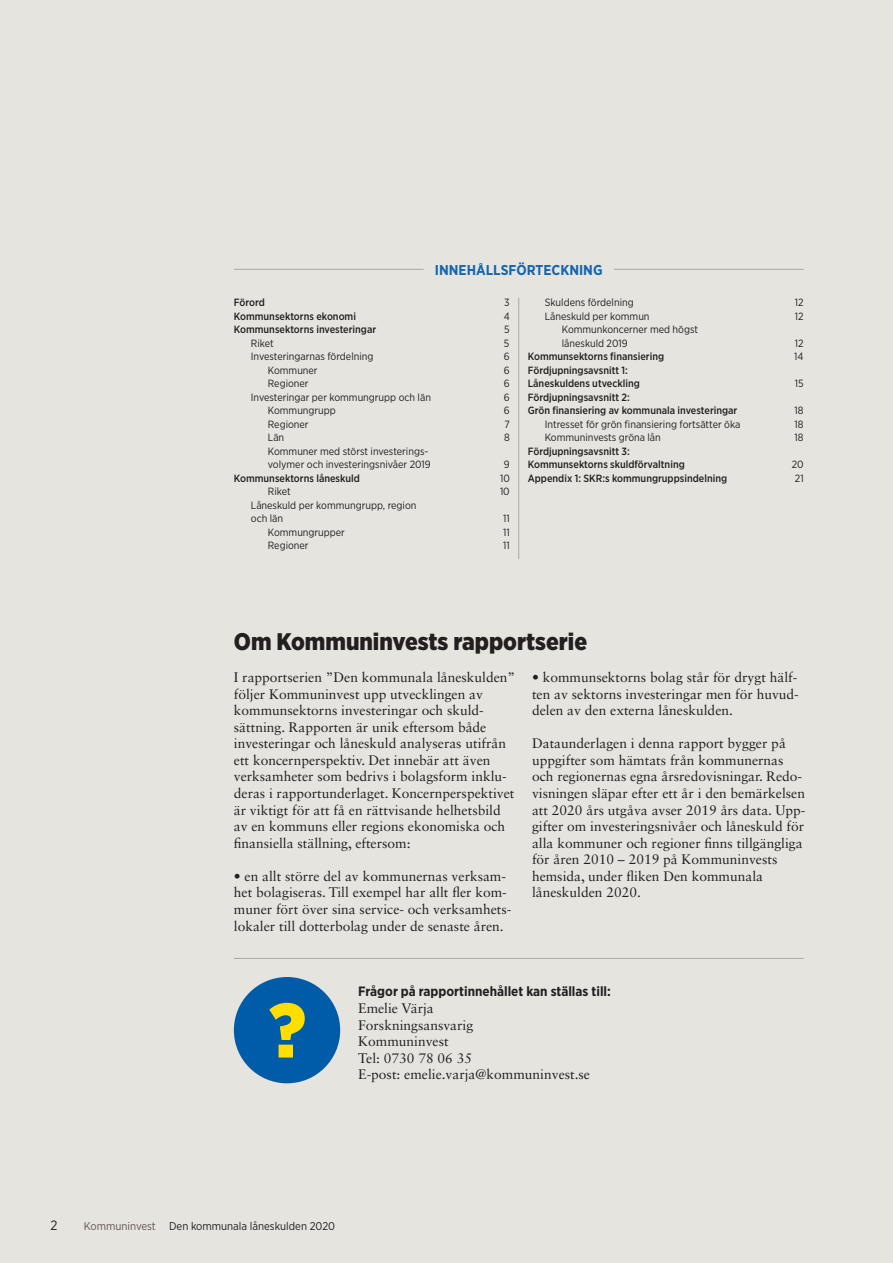
<style>
.page{position:relative;width:893px;height:1263px;background:#e6e4de}
.page>*{position:absolute;margin:0;border:0;box-sizing:border-box;transform-origin:0 0}
.Underrubrik{font:900 24px "Gotham Narrow";color:#231f20}
.Rubrik_tabell_och_fi{font:700 14.25px "Gotham Narrow";color:#1366b1}
.Brödtext{font:13.8px/16.5px "Sabon LT Std";color:#231f20}
.t1{font:700 13.5px "Gotham Narrow";color:#231f20}
.t2{font:13.5px "Gotham Narrow";color:#231f20}
.t3{font:11.25px "Gotham Narrow";color:#231f20}
.Innehållsförteckning{font:10.5px "Gotham Narrow";color:#231f20}
.t4{font:500 10.5px "Gotham Narrow";color:#231f20}
.s1{color:#615752}
</style>
<div class="page">
<hr style="left:234px;top:269px;width:190px;height:1px;background:#aca9a7">
<hr style="left:614px;top:269px;width:190px;height:1px;background:#aca9a7">
<div style="left:234px;top:977px;width:106px;height:106px;background:#005ca8;border-radius:50%"></div>
<svg style="left:269px;top:1003px;width:36px;height:54px"></svg>
<hr style="left:234px;top:958px;width:570px;height:1px;background:#aca9a7">
<hr style="left:518px;top:298px;width:1px;height:261px;background:#aca9a7">
<p class="Rubrik_tabell_och_fi" style="left:435px;top:261px;width:169px">INNEHÅLLSFÖRTECKNING</p>
<p class="t4" style="left:234px;top:296px;width:32px">Förord</p>
<p class="Innehållsförteckning" style="left:504px;top:296px;width:7px">3</p>
<p class="t4" style="left:234px;top:309px;width:124px">Kommunsektorns ekonomi</p>
<p class="Innehållsförteckning" style="left:504px;top:309px;width:8px">4</p>
<p class="t4" style="left:234px;top:323px;width:144px">Kommunsektorns investeringar</p>
<p class="Innehållsförteckning" style="left:504px;top:323px;width:7px">5</p>
<p class="Innehållsförteckning" style="left:251px;top:336px;width:24px">Riket</p>
<p class="Innehållsförteckning" style="left:504px;top:336px;width:7px">5</p>
<p class="Innehållsförteckning" style="left:251px;top:350px;width:124px">Investeringarnas fördelning</p>
<p class="Innehållsförteckning" style="left:504px;top:350px;width:7px">6</p>
<p class="Innehållsförteckning" style="left:268px;top:363px;width:51px">Kommuner</p>
<p class="Innehållsförteckning" style="left:504px;top:363px;width:7px">6</p>
<p class="Innehållsförteckning" style="left:268px;top:377px;width:42px">Regioner</p>
<p class="Innehållsförteckning" style="left:504px;top:377px;width:7px">6</p>
<p class="Innehållsförteckning" style="left:251px;top:390px;width:182px">Investeringar per kommungrupp och län</p>
<p class="Innehållsförteckning" style="left:504px;top:390px;width:7px">6</p>
<p class="Innehållsförteckning" style="left:268px;top:404px;width:70px">Kommungrupp</p>
<p class="Innehållsförteckning" style="left:504px;top:404px;width:7px">6</p>
<p class="Innehållsförteckning" style="left:268px;top:417px;width:42px">Regioner</p>
<p class="Innehållsförteckning" style="left:504px;top:417px;width:7px">7</p>
<p class="Innehållsförteckning" style="left:268px;top:431px;width:18px">Län</p>
<p class="Innehållsförteckning" style="left:504px;top:431px;width:7px">8</p>
<p class="Innehållsförteckning" style="left:268px;top:444px;width:162px">Kommuner med störst investerings-</p>
<p class="Innehållsförteckning" style="left:268px;top:458px;width:164px">volymer och investeringsnivåer 2019</p>
<p class="Innehållsförteckning" style="left:504px;top:458px;width:7px">9</p>
<p class="t4" style="left:234px;top:471px;width:127px">Kommunsektorns låneskuld</p>
<p class="Innehållsförteckning" style="left:500px;top:471px;width:11px">10</p>
<p class="Innehållsförteckning" style="left:268px;top:485px;width:24px">Riket</p>
<p class="Innehållsförteckning" style="left:500px;top:485px;width:11px">10</p>
<p class="Innehållsförteckning" style="left:251px;top:498px;width:167px">Låneskuld per kommungrupp, region</p>
<p class="Innehållsförteckning" style="left:251px;top:512px;width:34px">och län</p>
<p class="Innehållsförteckning" style="left:503px;top:512px;width:8px">11</p>
<p class="Innehållsförteckning" style="left:268px;top:525px;width:79px">Kommungrupper</p>
<p class="Innehållsförteckning" style="left:503px;top:525px;width:8px">11</p>
<p class="Innehållsförteckning" style="left:268px;top:539px;width:42px">Regioner</p>
<p class="Innehållsförteckning" style="left:503px;top:539px;width:8px">11</p>
<p class="Innehållsförteckning" style="left:545px;top:296px;width:90px">Skuldens fördelning</p>
<p class="Innehållsförteckning" style="left:795px;top:296px;width:10px">12</p>
<p class="Innehållsförteckning" style="left:545px;top:309px;width:106px">Låneskuld per kommun</p>
<p class="Innehållsförteckning" style="left:795px;top:309px;width:10px">12</p>
<p class="Innehållsförteckning" style="left:562px;top:323px;width:138px">Kommunkoncerner med högst</p>
<p class="Innehållsförteckning" style="left:562px;top:336px;width:67px">låneskuld 2019</p>
<p class="Innehållsförteckning" style="left:795px;top:336px;width:10px">12</p>
<p class="t4" style="left:528px;top:350px;width:138px">Kommunsektorns finansiering</p>
<p class="Innehållsförteckning" style="left:794px;top:350px;width:11px">14</p>
<p class="t4" style="left:528px;top:363px;width:102px">Fördjupningsavsnitt 1:</p>
<p class="t4" style="left:528px;top:377px;width:114px">Låneskuldens utveckling</p>
<p class="Innehållsförteckning" style="left:795px;top:377px;width:10px">15</p>
<p class="t4" style="left:528px;top:390px;width:104px">Fördjupningsavsnitt 2:</p>
<p class="t4" style="left:528px;top:404px;width:211px">Grön finansiering av kommunala investeringar</p>
<p class="Innehållsförteckning" style="left:795px;top:404px;width:11px">18</p>
<p class="Innehållsförteckning" style="left:545px;top:417px;width:197px">Intresset för grön finansiering fortsätter öka</p>
<p class="Innehållsförteckning" style="left:795px;top:417px;width:11px">18</p>
<p class="Innehållsförteckning" style="left:545px;top:431px;width:118px">Kommuninvests gröna lån</p>
<p class="Innehållsförteckning" style="left:795px;top:431px;width:11px">18</p>
<p class="t4" style="left:528px;top:444px;width:104px">Fördjupningsavsnitt 3:</p>
<p class="t4" style="left:528px;top:458px;width:159px">Kommunsektorns skuldförvaltning</p>
<p class="Innehållsförteckning" style="left:792px;top:458px;width:13px">20</p>
<p class="t4" style="left:528px;top:471px;width:201px">Appendix 1: SKR:s kommungruppsindelning</p>
<p class="Innehållsförteckning" style="left:795px;top:471px;width:10px">21</p>
<p class="Underrubrik" style="left:234px;top:626px;width:355px">Om Kommuninvests rapportserie</p>
<p class="Brödtext" style="left:234px;top:669px;width:283px">I rapportserien ”Den kommunala låneskulden” följer Kommuninvest upp utvecklingen av kommunsektorns investeringar och skuld&shy;sättning. Rapporten är unik eftersom både investeringar och låneskuld analyseras utifrån ett koncernperspektiv. Det innebär att även verksamheter som bedrivs i bolagsform inklu&shy;deras i rapportunderlaget. Koncernperspektivet är viktigt för att få en rättvisande helhetsbild av en kommuns eller regions ekonomiska och finansiella ställning, eftersom:</p>
<p class="Brödtext" style="left:234px;top:868px;width:279px">• en allt större del av kommunernas verksam&shy;het bolagiseras. Till exempel har allt fler kom&shy;muner fört över sina service- och verksamhets&shy;lokaler till dotterbolag under de senaste åren.</p>
<p class="Brödtext" style="left:532px;top:669px;width:268px;text-align:justify">• kommunsektorns bolag står för drygt hälf&shy;ten av sektorns investeringar men för huvud&shy;delen av den externa låneskulden.</p>
<p class="Brödtext" style="left:532px;top:735px;width:275px">Dataunderlagen i denna rapport bygger på uppgifter som hämtats från kommunernas och regionernas egna årsredovisningar. Redo&shy;visningen släpar efter ett år i den bemärkelsen att 2020 års utgåva avser 2019 års data. Upp&shy;gifter om investeringsnivåer och låneskuld för alla kommuner och regioner finns tillgängliga för åren 2010 – 2019 på Kommuninvests hemsida, under fliken Den kommunala låneskulden 2020.</p>
<p class="t1" style="left:358px;top:983px;width:254px">Frågor på rapportinnehållet kan ställas till:</p>
<p class="Brödtext" style="left:358px;top:1000px;width:77px">Emelie Värja</p>
<p class="Brödtext" style="left:358px;top:1016px;width:117px">Forskningsansvarig</p>
<p class="Brödtext" style="left:358px;top:1033px;width:92px">Kommuninvest</p>
<p class="Brödtext" style="left:358px;top:1049px;width:115px">Tel: 0730 78 06 35</p>
<p class="Brödtext" style="left:358px;top:1066px;width:233px">E-post: emelie.varja@kommuninvest.se</p>
<p class="t2" style="left:51px;top:1216px;width:9px">2</p>
<p class="t3" style="left:84px;top:1218px;width:253px"><span class="s1">Kommuninvest</span> Den kommunala låneskulden 2020</p>
</div>
